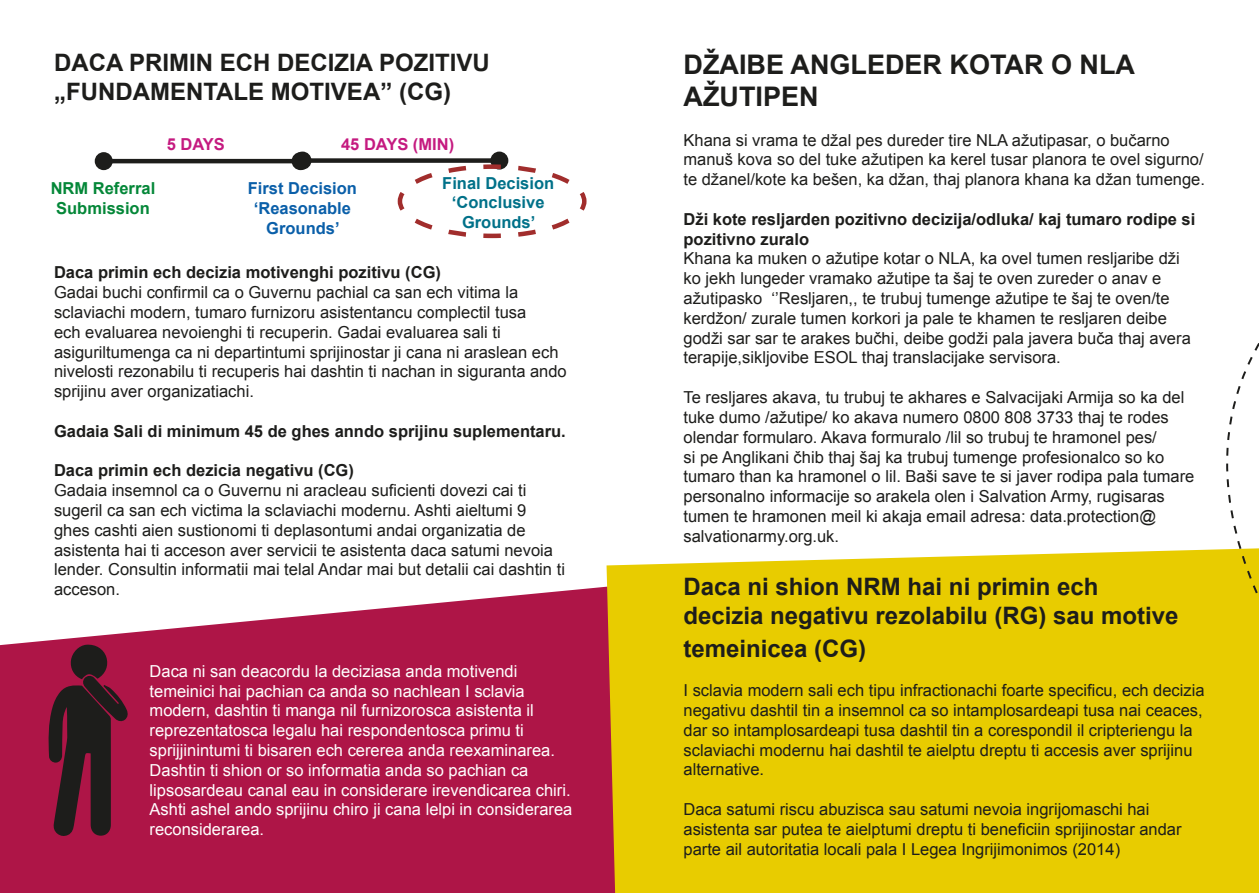
<style>
.page{position:relative;width:1259px;height:893px;background:#fff}
.page>*{position:absolute;margin:0;border:0;box-sizing:border-box;transform-origin:0 0}
.t1{font:700 27px/32.4px "Arial";color:#1d1d1b}
.t2{font:700 24px/28.8px "Arial";color:#1d1d1b}
.t3{font:16.5px/19.8px "Arial";color:#1d1d1b}
.t4{font:16.5px/19.8px "Arial";color:#fff}
.t5{font:700 16.5px/19.8px "Arial";color:#1d1d1b}
.t6{font:700 16.5px/19.8px "Arial";color:#0a5fa9;text-align:center}
.t7{font:700 16.5px/19.8px "Arial";color:#007189;text-align:center}
.t8{font:700 16.5px/19.8px "Arial";color:#048738;text-align:center}
.t9{font:700 16.5px "Arial";color:#c51a80}
</style>
<div class="page">
<svg style="left:0;top:586px;width:606px;height:307px;background:#b62e5a"></svg>
<div style="left:606px;top:551px;width:653px;height:342px;background:#e8cc00"></div>
<svg style="left:48px;top:644px;width:81px;height:193px;background:#60192f"></svg>
<svg style="left:1125px;top:343px;width:134px;height:454px"></svg>
<hr style="left:104px;top:159px;width:196px;height:4px;background:#1d1d1b">
<div style="left:95px;top:152px;width:18px;height:18px;background:#1d1d1b;border-radius:50%"></div>
<svg style="left:291px;top:152px;width:18px;height:18px"></svg>
<div style="left:302px;top:158px;width:197px;height:5px;background:#1d1d1b"></div>
<div style="left:293px;top:152px;width:18px;height:18px;background:#1d1d1b;border-radius:50%"></div>
<div style="left:490px;top:152px;width:18px;height:18px;background:#1d1d1b;border-radius:50%"></div>
<svg style="left:395px;top:162px;width:192px;height:77px"></svg>
<p class="t2" style="left:54px;top:49px;width:437px">DACA PRIMIN ECH DECIZIA POZITIVU „FUNDAMENTALE MOTIVEA” (CG)</p>
<p class="t9" style="left:167px;top:133px;width:60px">5 DAYS</p>
<p class="t9" style="left:341px;top:133px;width:115px">45 DAYS (MIN)</p>
<p class="t8" style="left:51px;top:179px;width:106px">NRM Referral<br>Submission</p>
<p class="t6" style="left:248px;top:179px;width:111px">First Decision ‘Reasonable<br>Grounds’</p>
<p class="t7" style="left:442px;top:173px;width:113px">Final Decision ‘Conclusive<br>Grounds’</p>
<p class="t5" style="left:54px;top:263px;width:388px">Daca primin ech decizia motivenghi pozitivu (CG)</p>
<p class="t3" style="left:54px;top:283px;width:514px">Gadai buchi confirmil ca o Guvernu pachial ca san ech vitima la sclaviachi modern, tumaro furnizoru asistentancu complectil tusa<br>ech evaluarea nevoienghi ti recuperin. Gadai evaluarea sali ti asiguriltumenga ca ni departintumi sprijinostar ji cana ni araslean ech nivelosti rezonabilu ti recuperis hai dashtin ti nachan in siguranta ando sprijinu aver organizatiachi.</p>
<p class="t5" style="left:54px;top:422px;width:513px">Gadaia Sali di minimum 45 de ghes anndo sprijinu suplementaru.</p>
<p class="t5" style="left:54px;top:461px;width:301px">Daca primin ech dezicia negativu (CG)</p>
<p class="t3" style="left:54px;top:481px;width:512px">Gadaia insemnol ca o Guvernu ni aracleau suficienti dovezi cai ti sugeril ca san ech victima la sclaviachi modernu. Ashti aieltumi 9 ghes cashti aien sustionomi ti deplasontumi andai organizatia de asistenta hai ti acceson aver servicii te asistenta daca satumi nevoia lender. Consultin informatii mai telal Andar mai but detalii cai dashtin ti acceson.</p>
<p class="t4" style="left:150px;top:661px;width:424px">Daca ni san deacordu la deciziasa anda motivendi temeinici hai pachian ca anda so nachlean I sclavia modern, dashtin ti manga nil furnizorosca asistenta il reprezentatosca legalu hai respondentosca primu ti sprijjinintumi ti bisaren ech cererea anda reexaminarea.<br>Dashtin ti shion or so informatia anda so pachian ca lipsosardeau canal eau in considerare irevendicarea chiri.<br>Ashti ashel ando sprijinu chiro ji cana lelpi in considerarea reconsiderarea.</p>
<p class="t1" style="left:683px;top:49px;width:453px">DŽAIBE ANGLEDER KOTAR O NLA<br>AŽUTIPEN</p>
<p class="t3" style="left:683px;top:130px;width:523px">Khana si vrama te džal pes dureder tire NLA ažutipasar, o bučarno manuš kova so del tuke ažutipen ka kerel tusar planora te ovel sigurno/ te džanel/kote ka bešen, ka džan, thaj planora khana ka džan tumenge.</p>
<p class="t5" style="left:683px;top:210px;width:513px">Dži kote resljarden pozitivno decizija/odluka/ kaj tumaro rodipe si pozitivno zuralo</p>
<p class="t3" style="left:683px;top:249px;width:509px">Khana ka muken o ažutipe kotar o NLA, ka ovel tumen resljaribe dži ko jekh lungeder vramako ažutipe ta šaj te oven zureder o anav e ažutipasko ‘’Resljaren,, te trubuj tumenge ažutipe te šaj te oven/te kerdžon/ zurale tumen korkori ja pale te khamen te resljaren deibe godži sar sar te arakes bučhi, deibe godži pala javera buča thaj avera terapije,sikljovibe ESOL thaj translacijake servisora.</p>
<p class="t3" style="left:683px;top:388px;width:512px">Te resljares akava, tu trubuj te akhares e Salvacijaki Armija so ka del tuke dumo /ažutipe/ ko akava numero 0800 808 3733 thaj te rodes olendar formularo. Akava formuralo /lil so trubuj te hramonel pes/<br>si pe Anglikani čhib thaj šaj ka trubuj tumenge profesionalco so ko tumaro than ka hramonel o lil. Baši save te si javer rodipa pala tumare personalno informacije so arakela olen i Salvation Army, rugisaras tumen te hramonen meil ki akaja email adresa: data.protection@ salvationarmy.org.uk.</p>
<p class="t2" style="left:683px;top:573px;width:496px">Daca ni shion NRM hai ni primin ech decizia negativu rezolabilu (RG) sau motive</p>
<p class="t2" style="left:683px;top:634px;width:184px">temeinicea (CG)</p>
<p class="t3" style="left:683px;top:681px;width:522px">I sclavia modern sali ech tipu infractionachi foarte specificu, ech decizia negativu dashtil tin a insemnol ca so intamplosardeapi tusa nai ceaces, dar so intamplosardeapi tusa dashtil tin a corespondil il cripteriengu la sclaviachi modernu hai dashtil te aielptu dreptu ti accesis aver sprijinu alternative.</p>
<p class="t3" style="left:683px;top:799px;width:499px">Daca satumi riscu abuzisca sau satumi nevoia ingrijomaschi hai asistenta sar putea te aielptumi dreptu ti beneficiin sprijinostar andar parte ail autoritatia locali pala I Legea Ingrijimonimos (2014)</p>
</div>
